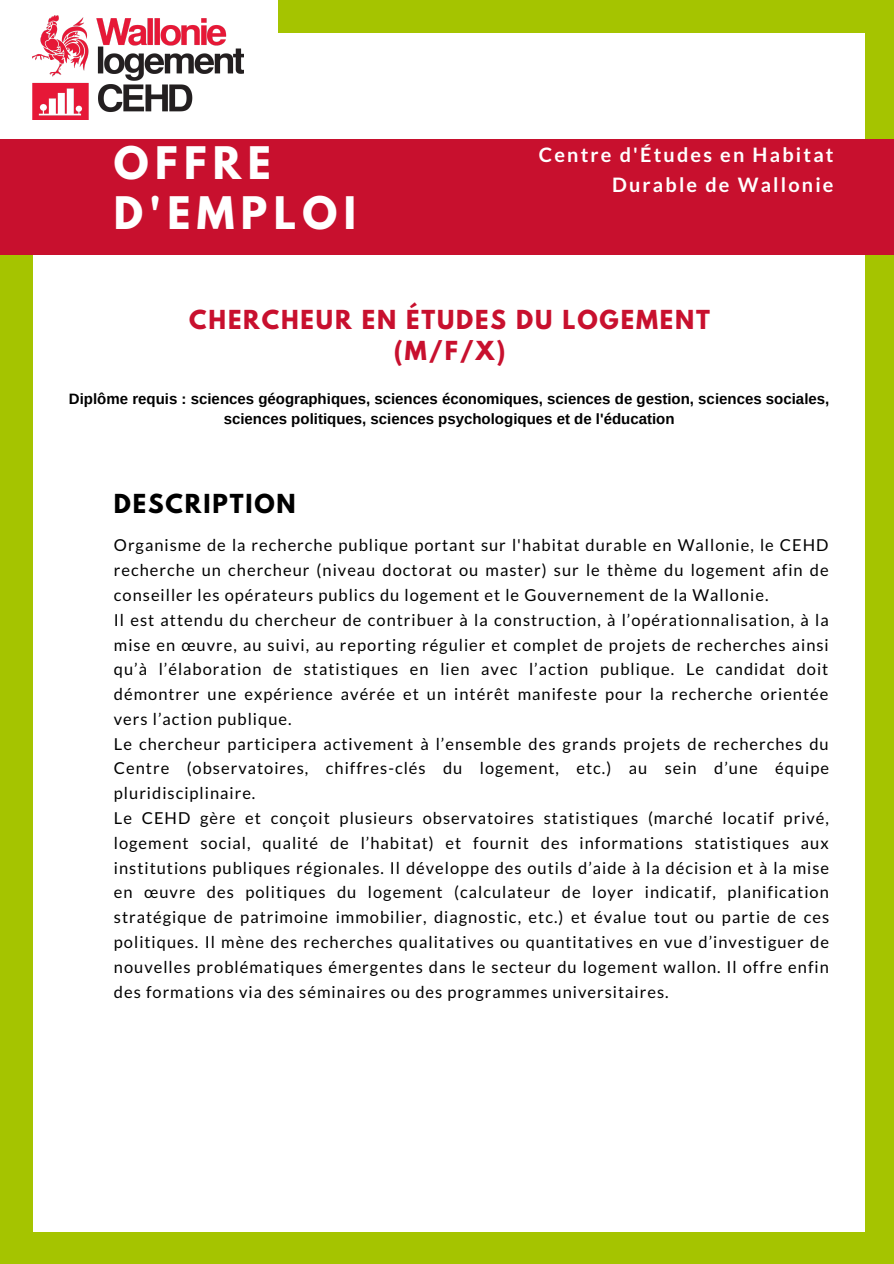
<style>
.page{position:relative;width:894px;height:1264px;background:#fff}
.page>*{position:absolute;margin:0;border:0;box-sizing:border-box;transform-origin:0 0}
.t1{font:700 39.75px/50.7px "League Spartan";letter-spacing:.16em;color:#fff}
.t2{font:700 23.25px "League Spartan";letter-spacing:.08em;color:#c8102e}
.t3{font:700 23.25px "League Spartan";letter-spacing:.08em;color:#000}
.t4{font:700 19.8px/29.2px "Lato";letter-spacing:.11em;color:#fff;text-align:right}
.t5{font:16.5px/24.8px "Lato";letter-spacing:.06em;color:#000;text-align:justify}
.t6{font:700 15px/20.2px "Arimo";color:#000;text-align:center}
</style>
<div class="page">
<div style="left:0;top:0;width:893px;height:1263px;background:#a5c400"></div>
<div style="left:34px;top:33px;width:830px;height:1198px;background:#fff"></div>
<div style="left:0;top:0;width:277px;height:144px;background:#fff"></div>
<div style="left:0;top:140px;width:893px;height:115px;background:#c8102e"></div>
<img style="left:32px;top:16px;width:211px;height:103px">
<p class="t1" style="left:114px;top:142px;width:243px">OFFRE<br>D'EMPLOI</p>
<p class="t4" style="left:539px;top:140px;width:296px">Centre d'Études en Habitat<br>Durable de Wallonie</p>
<p class="t2" style="left:189px;top:308px;width:522px">CHERCHEUR EN ÉTUDES DU LOGEMENT</p>
<p class="t2" style="left:393px;top:339px;width:113px">(M/F/X)</p>
<p class="t6" style="left:69px;top:389px;width:761px">Diplôme requis : sciences géographiques, sciences économiques, sciences de gestion, sciences sociales, sciences politiques, sciences psychologiques et de l'éducation</p>
<p class="t3" style="left:114px;top:492px;width:183px">DESCRIPTION</p>
<p class="t5" style="left:114px;top:532px;width:716px">Organisme de la recherche publique portant sur l'habitat durable en Wallonie, le CEHD recherche un chercheur (niveau doctorat ou master) sur le thème du logement afin de conseiller les opérateurs publics du logement et le Gouvernement de la Wallonie.</p>
<p class="t5" style="left:114px;top:607px;width:716px">Il est attendu du chercheur de contribuer à la construction, à l’opérationnalisation, à la mise en œuvre, au suivi, au reporting régulier et complet de projets de recherches ainsi qu’à l’élaboration de statistiques en lien avec l’action publique. Le candidat doit démontrer une expérience avérée et un intérêt manifeste pour la recherche orientée vers l’action publique.</p>
<p class="t5" style="left:114px;top:731px;width:716px">Le chercheur participera activement à l’ensemble des grands projets de recherches du Centre (observatoires, chiffres-clés du logement, etc.) au sein d’une équipe pluridisciplinaire.</p>
<p class="t5" style="left:114px;top:805px;width:716px">Le CEHD gère et conçoit plusieurs observatoires statistiques (marché locatif privé, logement social, qualité de l’habitat) et fournit des informations statistiques aux institutions publiques régionales. Il développe des outils d’aide à la décision et à la mise en œuvre des politiques du logement (calculateur de loyer indicatif, planification stratégique de patrimoine immobilier, diagnostic, etc.) et évalue tout ou partie de ces politiques. Il mène des recherches qualitatives ou quantitatives en vue d’investiguer de nouvelles problématiques émergentes dans le secteur du logement wallon. Il offre enfin des formations via des séminaires ou des programmes universitaires.</p>
</div>
